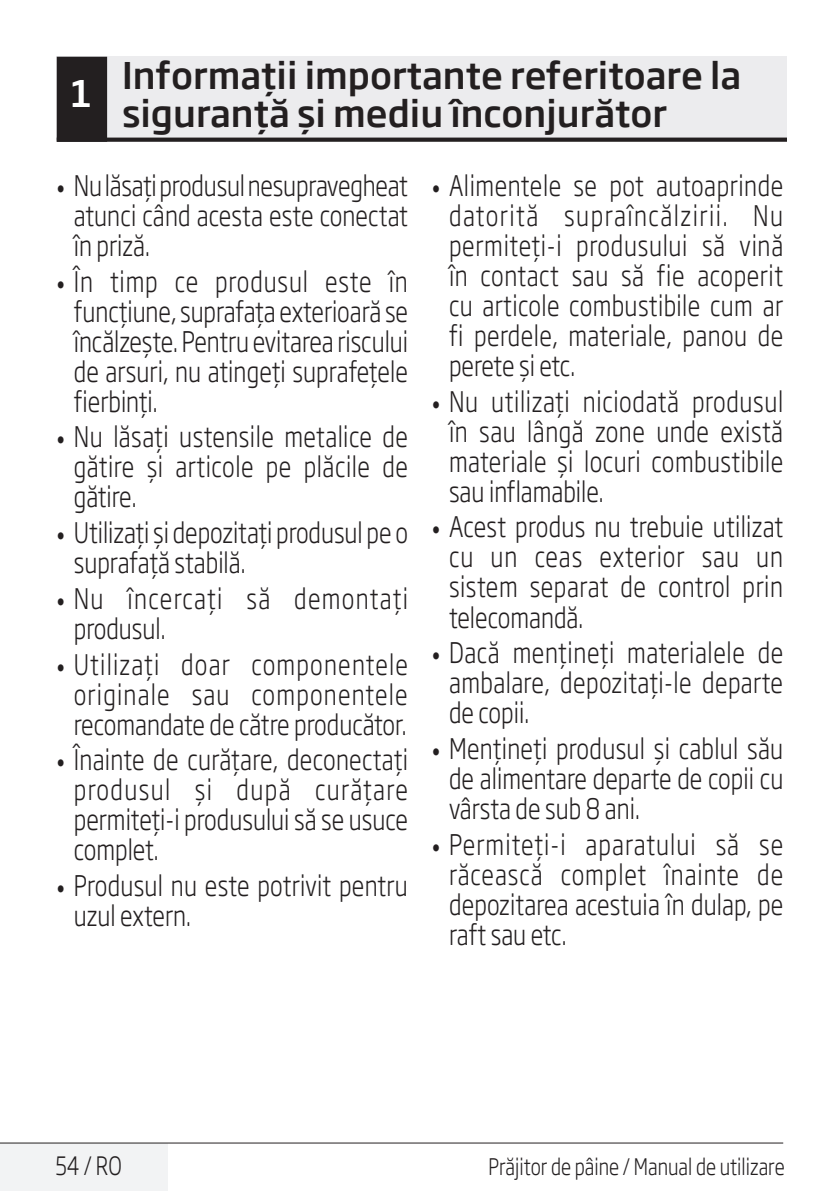
<style>
.page{position:relative;width:840px;height:1191px;background:#fff}
.page>*{position:absolute;margin:0;border:0;box-sizing:border-box;transform-origin:0 0}
.t1{font:500 36px/38px "Soho Gothic Pro";color:#231f20}
.t2{font:500 36px "Soho Gothic Pro";color:#fff}
.t3{font:300 28px/30px "Soho Gothic Pro";letter-spacing:.005em;color:#231f20;text-align:justify;scale:.8 1}
.t4{font:300 28px/30px "Soho Gothic Pro";letter-spacing:.06em;color:#231f20;scale:.8 1}
.Master_Sayfa_Sol_Num{font:300 25px "Soho Gothic Pro";color:#231f20;scale:.8 1}
.t5{font:300 22.4px "Soho Gothic Pro";color:#231f20;scale:.8 1}
.s1{font-family:"Helvetica Neue LT Pro";font-stretch:condensed;font-size:20px}
</style>
<div class="page">
<div style="left:0;top:1142px;width:168px;height:49px;background:#f2f3f4"></div>
<hr style="left:0;top:1142px;width:782px;height:1px;background:#231f20">
<div style="left:57px;top:57px;width:728px;height:83px;background:#ececee"></div>
<hr style="left:57px;top:138px;width:728px;height:3px;background:#231f20">
<div style="left:58px;top:58px;width:48px;height:83px;background:#231f20"></div>
<div style="left:57px;top:57px;width:50px;height:85px;border:2px solid #231f20"></div>
<p class="t1" style="left:122px;top:54px;width:620px">Informații importante referitoare la siguranță și mediu înconjurător</p>
<p class="t3" style="left:74px;top:169px;width:419px;text-indent:-17px"><span class="s1">•</span> Nu lăsați produsul nesupravegheat atunci când acesta este conectat în priză.</p>
<p class="t3" style="left:74px;top:265px;width:419px;text-indent:-17px"><span class="s1">•</span> În timp ce produsul este în funcțiune, suprafața exterioară se încălzește. Pentru evitarea riscului de arsuri, nu atingeți suprafețele fierbinți.</p>
<p class="t3" style="left:74px;top:420px;width:419px;text-indent:-17px"><span class="s1">•</span> Nu lăsați ustensile metalice de gătire și articole pe plăcile de gătire.</p>
<p class="t3" style="left:74px;top:516px;width:419px;text-indent:-17px"><span class="s1">•</span> Utilizați și depozitați produsul pe o suprafață stabilă.</p>
<p class="t4" style="left:74px;top:582px;width:419px;text-indent:-17px"><span class="s1">•</span> Nu încercaţi să demontaţi produsul.</p>
<p class="t3" style="left:74px;top:647px;width:419px;text-indent:-17px"><span class="s1">•</span> Utilizați doar componentele originale sau componentele recomandate de către producător.</p>
<p class="t3" style="left:74px;top:743px;width:419px;text-indent:-17px"><span class="s1">•</span> Înainte de curățare, deconectați produsul și după curățare permiteți-i produsului să se usuce complet.</p>
<p class="t3" style="left:74px;top:869px;width:419px;text-indent:-17px"><span class="s1">•</span> Produsul nu este potrivit pentru uzul extern.</p>
<p class="t2" style="left:71px;top:65px;width:22px">1</p>
<p class="t3" style="left:449px;top:169px;width:419px;text-indent:-17px"><span class="s1">•</span> Alimentele se pot autoaprinde datorită supraîncălzirii. Nu permiteți-i produsului să vină în contact sau să fie acoperit cu articole combustibile cum ar fi perdele, materiale, panou de perete și etc.</p>
<p class="t3" style="left:449px;top:385px;width:419px;text-indent:-17px"><span class="s1">•</span> Nu utilizaţi niciodată produsul în sau lângă zone unde există materiale și locuri combustibile sau inflamabile.</p>
<p class="t3" style="left:449px;top:510px;width:419px;text-indent:-17px"><span class="s1">•</span> Acest produs nu trebuie utilizat cu un ceas exterior sau un sistem separat de control prin telecomandă.</p>
<p class="t3" style="left:449px;top:636px;width:419px;text-indent:-17px"><span class="s1">•</span> Dacă menţineţi materialele de ambalare, depozitaţi-le departe de copii.</p>
<p class="t3" style="left:449px;top:732px;width:419px;text-indent:-17px"><span class="s1">•</span> Menţineţi produsul şi cablul său de alimentare departe de copii cu vârsta de sub 8 ani.</p>
<p class="t3" style="left:449px;top:827px;width:419px;text-indent:-17px"><span class="s1">•</span> Permiteți-i aparatului să se răcească complet înainte de depozitarea acestuia în dulap, pe raft sau etc.</p>
<p class="Master_Sayfa_Sol_Num" style="left:55px;top:1146px;width:84px">54 / RO</p>
<p class="t5" style="left:488px;top:1149px;width:372px">Prăjitor de pâine / Manual de utilizare</p>
</div>
